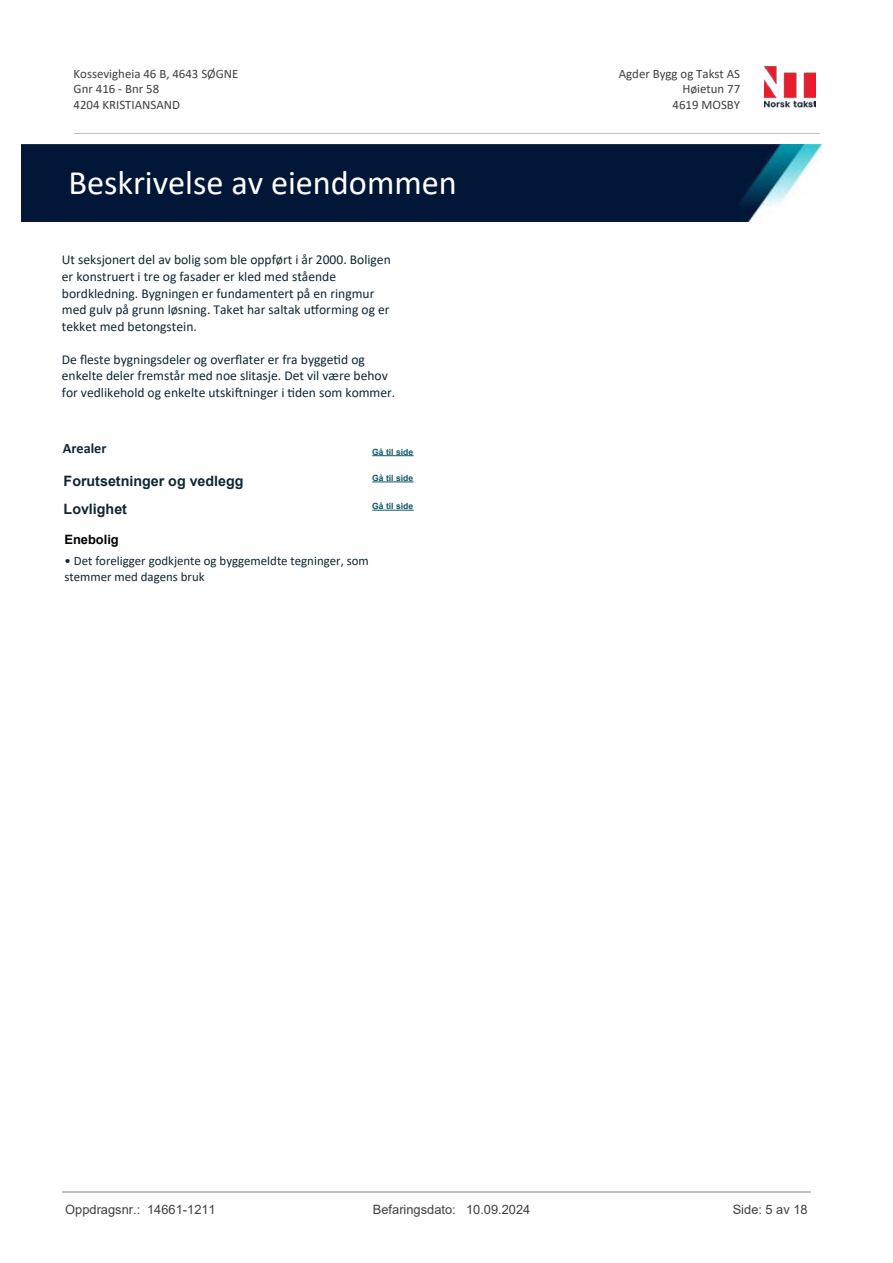
<style>
.page{position:relative;width:893px;height:1263px;background:#fff}
.page>*{position:absolute;margin:0;border:0;box-sizing:border-box;transform-origin:0 0}
.t1{font:34.35px "Calibri";color:#fff}
.t2{font:700 14.25px/28.2px "Arial";color:#102732}
.t3{font:700 14.25px "Calibri";color:#102732}
.t4{font:13.5px/16.5px "Calibri";color:#102732}
.t5{font:12.9px/15.8px "Calibri";color:#404040}
.t6{font:12.9px/15.8px "Calibri";color:#102732}
.t7{font:12.9px "Arial";color:#404040}
.t8{font:700 12.9px "Arial";color:#000}
.t9{font:700 8.55px "Arial";color:#115965}
</style>
<div class="page">
<hr style="left:372px;top:455px;width:42px;height:1px;background:#115965">
<hr style="left:372px;top:510px;width:42px;height:1px;background:#115965">
<hr style="left:372px;top:481px;width:42px;height:1px;background:#115965">
<img style="left:765px;top:65px;width:50px;height:43px">
<hr style="left:74px;top:133px;width:745px;height:1px;background:#c0c0c0">
<img style="left:21px;top:144px;width:801px;height:77px">
<hr style="left:62px;top:1191px;width:749px;height:2px;background:#c0c0c0">
<p class="t5" style="left:74px;top:65px;width:166px">Kossevigheia 46 B, 4643 SØGNE<br>Gnr 416 - Bnr 58<br>4204 KRISTIANSAND</p>
<p class="t5" style="left:619px;top:65px;width:123px">Agder Bygg og Takst AS</p>
<p class="t5" style="left:682px;top:81px;width:59px">Høietun 77</p>
<p class="t5" style="left:673px;top:96px;width:69px">4619 MOSBY</p>
<h1 class="t1" style="left:68px;top:159px;width:390px">Beskrivelse av eiendommen</h1>
<p class="t4" style="left:62px;top:251px;width:330px">Ut seksjonert del av bolig som ble oppført i år 2000. Boligen er konstruert i tre og fasader er kled med stående bordkledning. Bygningen er fundamentert på en ringmur med gulv på grunn løsning. Taket har saltak u琀昀orming og er tekket med betongstein.</p>
<p class="t4" style="left:62px;top:351px;width:335px">De 昀氀este bygningsdeler og over昀氀ater er fra bygge琀椀d og enkelte deler fremstår med noe slitasje. Det vil være behov for vedlikehold og enkelte utski昀琀ninger i 琀椀den som kommer.</p>
<p class="t3" style="left:63px;top:438px;width:45px">Arealer</p>
<p class="t9" style="left:372px;top:446px;width:42px">Gå til side</p>
<p class="t9" style="left:372px;top:472px;width:42px">Gå til side</p>
<p class="t2" style="left:64px;top:467px;width:181px">Forutsetninger og vedlegg<br>Lovlighet</p>
<p class="t8" style="left:65px;top:530px;width:56px">Enebolig</p>
<p class="t6" style="left:65px;top:553px;width:306px">• Det foreligger godkjente og byggemeldte tegninger, som stemmer med dagens bruk</p>
<p class="t9" style="left:372px;top:500px;width:42px">Gå til side</p>
<p class="t7" style="left:65px;top:1200px;width:152px">Oppdragsnr.: 14661-1211</p>
<p class="t7" style="left:373px;top:1200px;width:159px">Befaringsdato: 10.09.2024</p>
<p class="t7" style="left:733px;top:1200px;width:76px">Side: 5 av 18</p>
</div>
